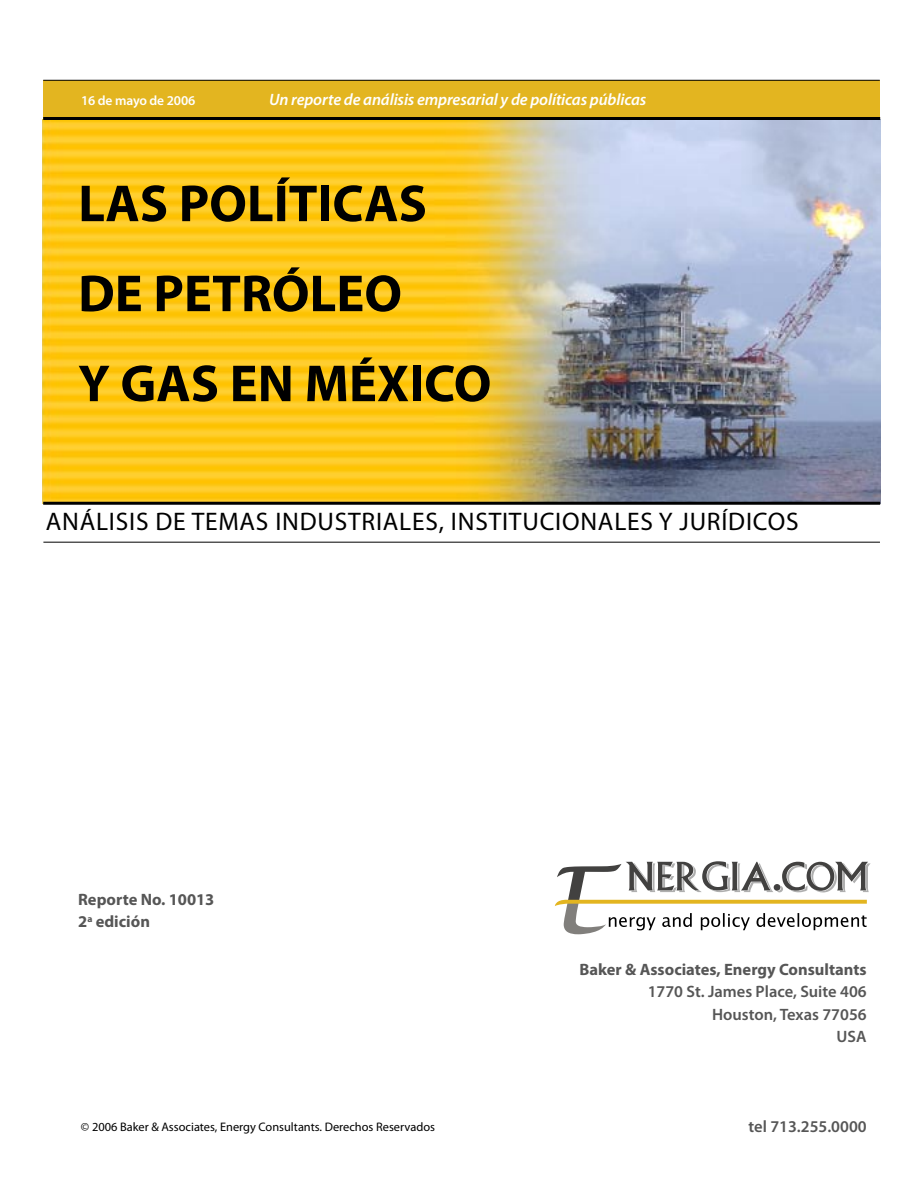
<style>
.page{position:relative;width:918px;height:1188px;background:#fff}
.page>*{position:absolute;margin:0;border:0;box-sizing:border-box;transform-origin:0 0}
.body_copy{font:700 52.5px "Myriad Pro";color:#000}
.body_copy-2{font:25.5px "Myriad Pro";letter-spacing:.03em;color:#000}
.body_copy-3{font:600 16.5px "Myriad Pro";color:#565656}
.body_copy-4{font:700 16.5px "Myriad Pro";color:#565656}
.body_copy-5{font:italic 600 16.5px "Myriad Pro";letter-spacing:-.01em;color:#fff}
.body_copy-6{font:600 13.5px "Myriad Pro";letter-spacing:-.01em;color:#fff}
.body_copy-7{font:12.3px "Myriad Pro";color:#000}
</style>
<div class="page">
<div style="left:43px;top:81px;width:837px;height:417px;background:#e3b520"></div>
<img style="left:43px;top:120px;width:837px;height:382px">
<hr style="left:43px;top:117px;width:837px;height:3px;background:#000">
<hr style="left:43px;top:80px;width:837px;height:1px;background:#000">
<svg style="left:555px;top:861px;width:316px;height:73px"></svg>
<hr style="left:43px;top:502px;width:837px;height:3px;background:#000">
<hr style="left:43px;top:542px;width:837px;height:1px;background:#000">
<p class="body_copy-6" style="left:81px;top:93px;width:116px">16 de mayo de 2006</p>
<p class="body_copy-5" style="left:269px;top:90px;width:379px">Un reporte de análisis empresarial y de políticas públicas</p>
<p class="body_copy" style="left:78px;top:174px;width:350px">LAS POLÍTICAS</p>
<p class="body_copy" style="left:78px;top:264px;width:325px">DE PETRÓLEO</p>
<p class="body_copy" style="left:78px;top:354px;width:415px">Y GAS EN MÉXICO</p>
<p class="body_copy-2" style="left:46px;top:508px;width:754px">ANÁLISIS DE TEMAS INDUSTRIALES, INSTITUCIONALES Y JURÍDICOS</p>
<p class="body_copy-4" style="left:78px;top:890px;width:138px">Reporte No. 10013</p>
<p class="body_copy-4" style="left:78px;top:912px;width:73px">2<sup>a</sup> edición</p>
<p class="body_copy-7" style="left:81px;top:1120px;width:356px">© 2006 Baker &amp; Associates, Energy Consultants. Derechos Reservados</p>
<p class="body_copy-4" style="left:579px;top:960px;width:289px">Baker &amp; Associates, Energy Consultants</p>
<p class="body_copy-3" style="left:648px;top:983px;width:220px">1770 St. James Place, Suite 406</p>
<p class="body_copy-3" style="left:712px;top:1005px;width:156px">Houston, Texas 77056</p>
<p class="body_copy-3" style="left:837px;top:1028px;width:32px">USA</p>
<p class="body_copy-3" style="left:749px;top:1118px;width:120px">tel 713.255.0000</p>
</div>
